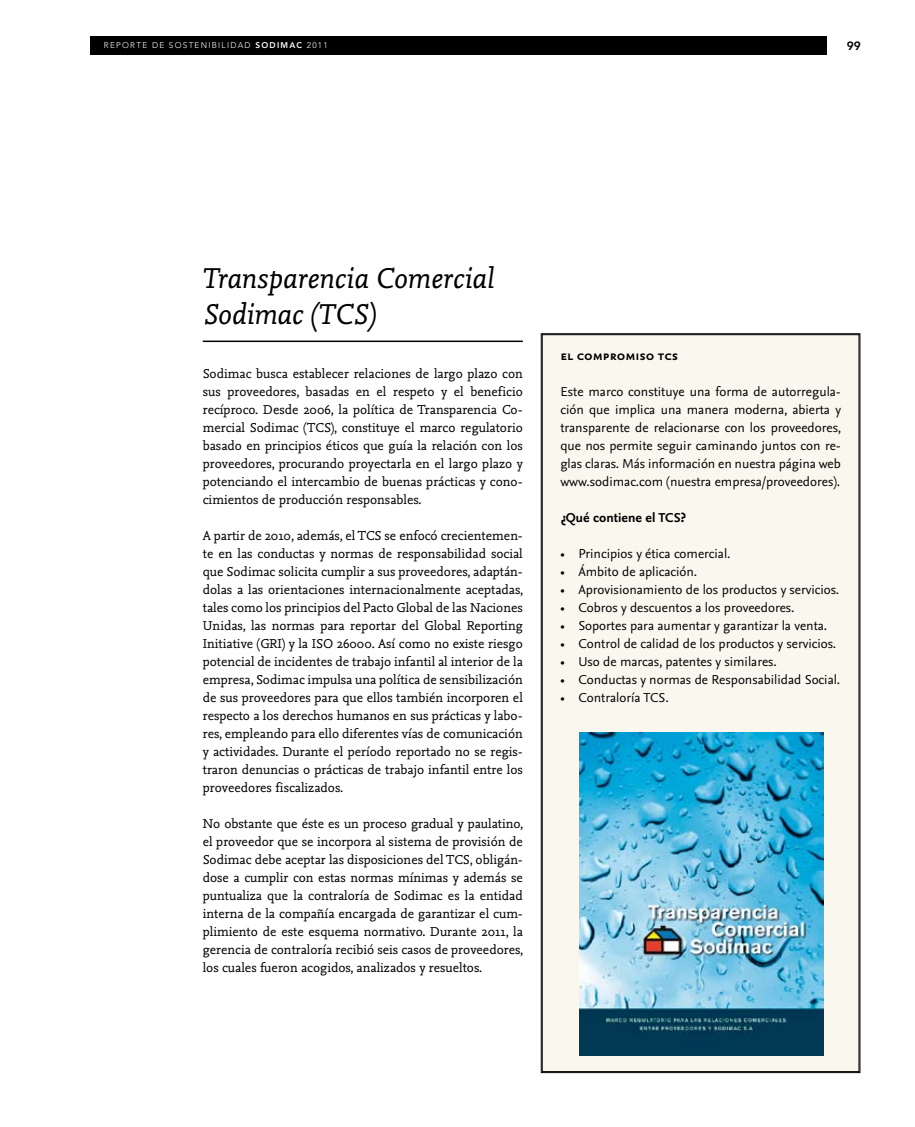
<style>
.page{position:relative;width:915px;height:1127px;background:#fff}
.page>*{position:absolute;margin:0;border:0;box-sizing:border-box;transform-origin:0 0}
.t1{font:italic 30px/36px "Nexus Mix";letter-spacing:-.005em;color:#000}
.t2{font:13.5px/18px "Nexus Mix";color:#000;text-align:justify}
.t3{font:13.5px/18px "Nexus Sans";color:#000;text-align:justify}
.t4{font:700 13.5px "Nexus Sans";color:#000}
.t5{font:13.5px "Nexus Sans Bold SC";color:#000}
.t6{font:800 12px "Avenir LT Std";color:#000}
.t7{font:300 8.25px "Avenir LT Std";letter-spacing:.15em;color:#fff}
.s1{font-weight:800}
</style>
<div class="page">
<div style="left:90px;top:36px;width:736px;height:18px;background:#000"></div>
<div style="left:540px;top:333px;width:320px;height:740px;background:#f9f7ee"></div>
<hr style="left:203px;top:340px;width:319px;height:2px;background:#000">
<img style="left:578px;top:733px;width:245px;height:322px">
<p class="t7" style="left:104px;top:40px;width:225px">REPORTE DE SOSTENIBILIDAD <span class="s1">SODIMAC</span> 2011</p>
<p class="t6" style="left:846px;top:38px;width:16px">99</p>
<h1 class="t1" style="left:203px;top:261px;width:293px">Transparencia Comercial<br>Sodimac (TCS)</h1>
<p class="t2" style="left:203px;top:365px;width:321px">Sodimac busca establecer relaciones de largo plazo con sus proveedores, basadas en el respeto y el beneficio recíproco. Desde 2006, la política de Transparencia Co&shy;mercial Sodimac (TCS), constituye el marco regulatorio basado en principios éticos que guía la relación con los proveedores, procurando proyectarla en el largo plazo y potenciando el intercambio de buenas prácticas y cono&shy;cimientos de producción responsables.</p>
<p class="t2" style="left:203px;top:527px;width:322px">A partir de 2010, además, el TCS se enfocó crecientemen&shy;te en las conductas y normas de responsabilidad social que Sodimac solicita cumplir a sus proveedores, adaptán&shy;dolas a las orientaciones internacionalmente aceptadas, tales como los principios del Pacto Global de las Naciones Unidas, las normas para reportar del Global Reporting Initiative (GRI) y la ISO 26000. Así como no existe riesgo potencial de incidentes de trabajo infantil al interior de la empresa, Sodimac impulsa una política de sensibilización de sus proveedores para que ellos también incorporen el respecto a los derechos humanos en sus prácticas y labo&shy;res, empleando para ello diferentes vías de comunicación y actividades. Durante el período reportado no se regis&shy;traron denuncias o prácticas de trabajo infantil entre los proveedores fiscalizados.</p>
<p class="t2" style="left:203px;top:815px;width:322px">No obstante que éste es un proceso gradual y paulatino, el proveedor que se incorpora al sistema de provisión de Sodimac debe aceptar las disposiciones del TCS, obligán&shy;dose a cumplir con estas normas mínimas y además se puntualiza que la contraloría de Sodimac es la entidad interna de la compañía encargada de garantizar el cum&shy;plimiento de este esquema normativo. Durante 2011, la gerencia de contraloría recibió seis casos de proveedores, los cuales fueron acogidos, analizados y resueltos.</p>
<p class="t5" style="left:560px;top:348px;width:119px">el compromiso tcs</p>
<p class="t3" style="left:560px;top:383px;width:282px">Este marco constituye una forma de autorregula&shy;ción que implica una manera moderna, abierta y transparente de relacionarse con los proveedores, que nos permite seguir caminando juntos con re&shy;glas claras. Más información en nuestra página web www.sodimac.com (nuestra empresa/proveedores).</p>
<p class="t4" style="left:560px;top:510px;width:127px">¿Qué contiene el TCS?</p>
<p class="t3" style="left:560px;top:545px;width:172px">• Principios y ética comercial.</p>
<p class="t3" style="left:560px;top:563px;width:138px">• Ámbito de aplicación.</p>
<p class="t3" style="left:560px;top:581px;width:280px">• Aprovisionamiento de los productos y servicios.</p>
<p class="t3" style="left:560px;top:599px;width:235px">• Cobros y descuentos a los proveedores.</p>
<p class="t3" style="left:560px;top:617px;width:268px">• Soportes para aumentar y garantizar la venta.</p>
<p class="t3" style="left:560px;top:635px;width:277px">• Control de calidad de los productos y servicios.</p>
<p class="t3" style="left:560px;top:653px;width:218px">• Uso de marcas, patentes y similares.</p>
<p class="t3" style="left:560px;top:671px;width:281px">• Conductas y normas de Responsabilidad Social.</p>
<p class="t3" style="left:560px;top:689px;width:110px">• Contraloría TCS.</p>
</div>
